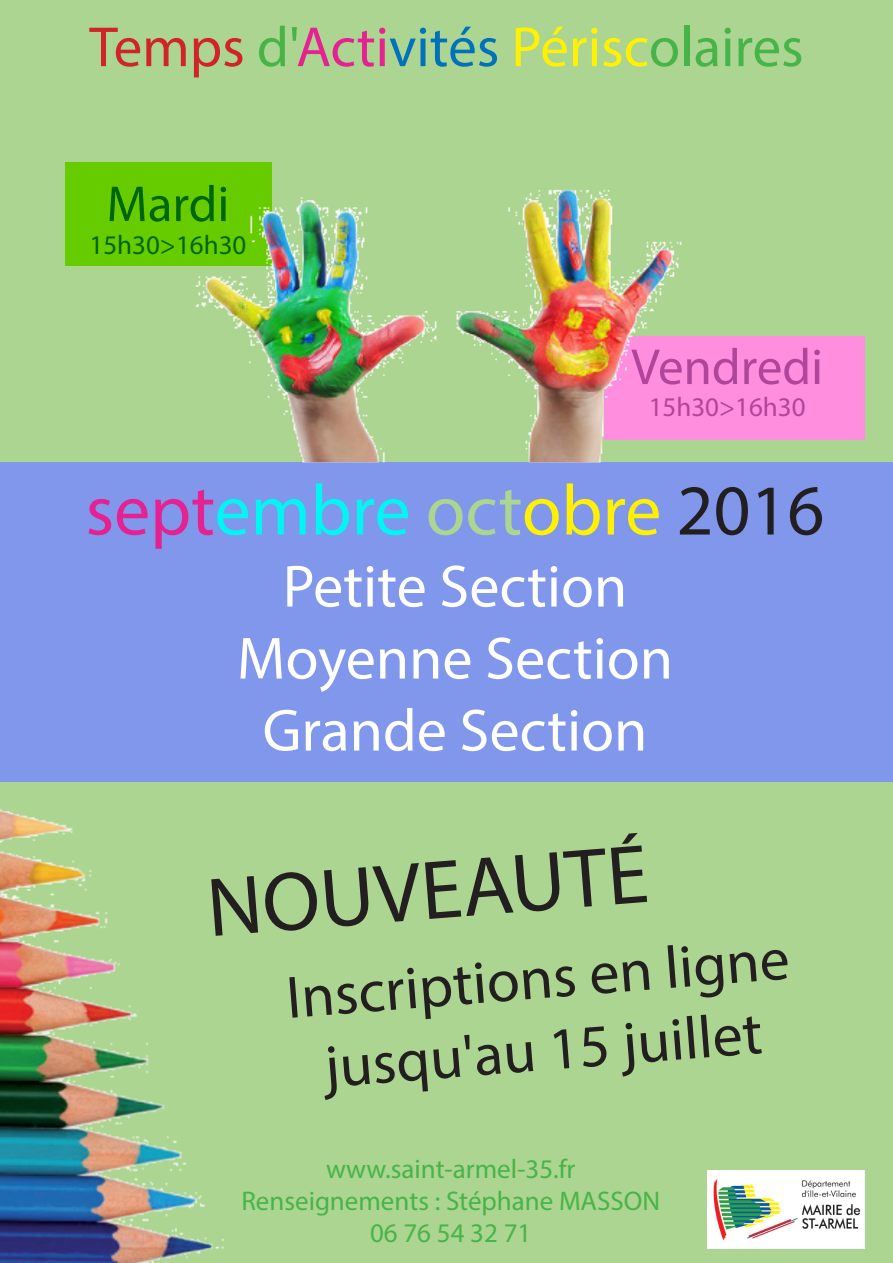
<style>
.page{position:relative;width:893px;height:1263px;background:#acd591}
.page>*{position:absolute;margin:0;border:0;box-sizing:border-box;transform-origin:0 0}
.t1{font:84px "Myriad Pro";color:#231f20}
.t2{font:72px "Myriad Pro";color:#00f6f2}
.t3{font:60px "Myriad Pro";color:#fff}
.t4{font:60px "Myriad Pro";color:#231f20}
.t5{font:57px "Myriad Pro";color:#47b44a}
.t6{font:51px "Myriad Pro";color:#b14599}
.t7{font:51px "Myriad Pro";color:#060}
.t8{font:27px "Myriad Pro";color:#47b44a}
.t9{font:27px "Myriad Pro";color:#060}
.t10{font:27px "Myriad Pro";color:#b14599}
.s1{color:#d1232a}
.s2{color:#e52292}
.s3{color:#0072bc}
.s4{color:#fff101}
.s5{color:#acd591}
.s6{color:#231f20}
</style>
<div class="page">
<div style="left:604px;top:336px;width:260px;height:103px;background:#ff8edf"></div>
<div style="left:65px;top:162px;width:207px;height:104px;background:#6c0"></div>
<div style="left:0;top:462px;width:893px;height:320px;background:#8197eb"></div>
<img style="left:118px;top:0;width:643px;height:463px">
<img style="left:0;top:782px;width:433px;height:481px">
<img style="left:708px;top:1170px;width:156px;height:78px">
<p class="t5" style="left:89px;top:12px;width:716px"><span class="s1">Temps</span> d'<span class="s2">Acti</span><span class="s3">vités</span> <span class="s4">Périsc</span>olaires</p>
<p class="t7" style="left:107px;top:173px;width:124px">Mardi</p>
<p class="t9" style="left:90px;top:228px;width:158px">15h30&gt;16h30</p>
<p class="t6" style="left:631px;top:335px;width:193px">Vendredi</p>
<p class="t10" style="left:649px;top:391px;width:158px">15h30&gt;16h30</p>
<p class="t2" style="left:86px;top:466px;width:740px"><span class="s2">sept</span>embre <span class="s5">oct</span><span class="s4">obre</span> <span class="s6">2016</span></p>
<p class="t3" style="left:283px;top:549px;width:346px">Petite Section</p>
<p class="t3" style="left:237px;top:621px;width:438px">Moyenne Section</p>
<p class="t3" style="left:263px;top:693px;width:386px">Grande Section</p>
<p class="t1" style="left:204px;top:855px;width:444px;rotate:-4deg">NOUVEAUTÉ</p>
<p class="t4" style="left:283px;top:963px;width:506px;rotate:-5deg">Inscriptions en ligne</p>
<p class="t4" style="left:322px;top:1032px;width:440px;rotate:-5deg">jusqu'au 15 juillet</p>
<p class="t8" style="left:326px;top:1152px;width:251px">www.saint-armel-35.fr</p>
<p class="t8" style="left:241px;top:1184px;width:420px">Renseignements : Stéphane MASSON</p>
<p class="t8" style="left:370px;top:1217px;width:163px">06 76 54 32 71</p>
</div>
